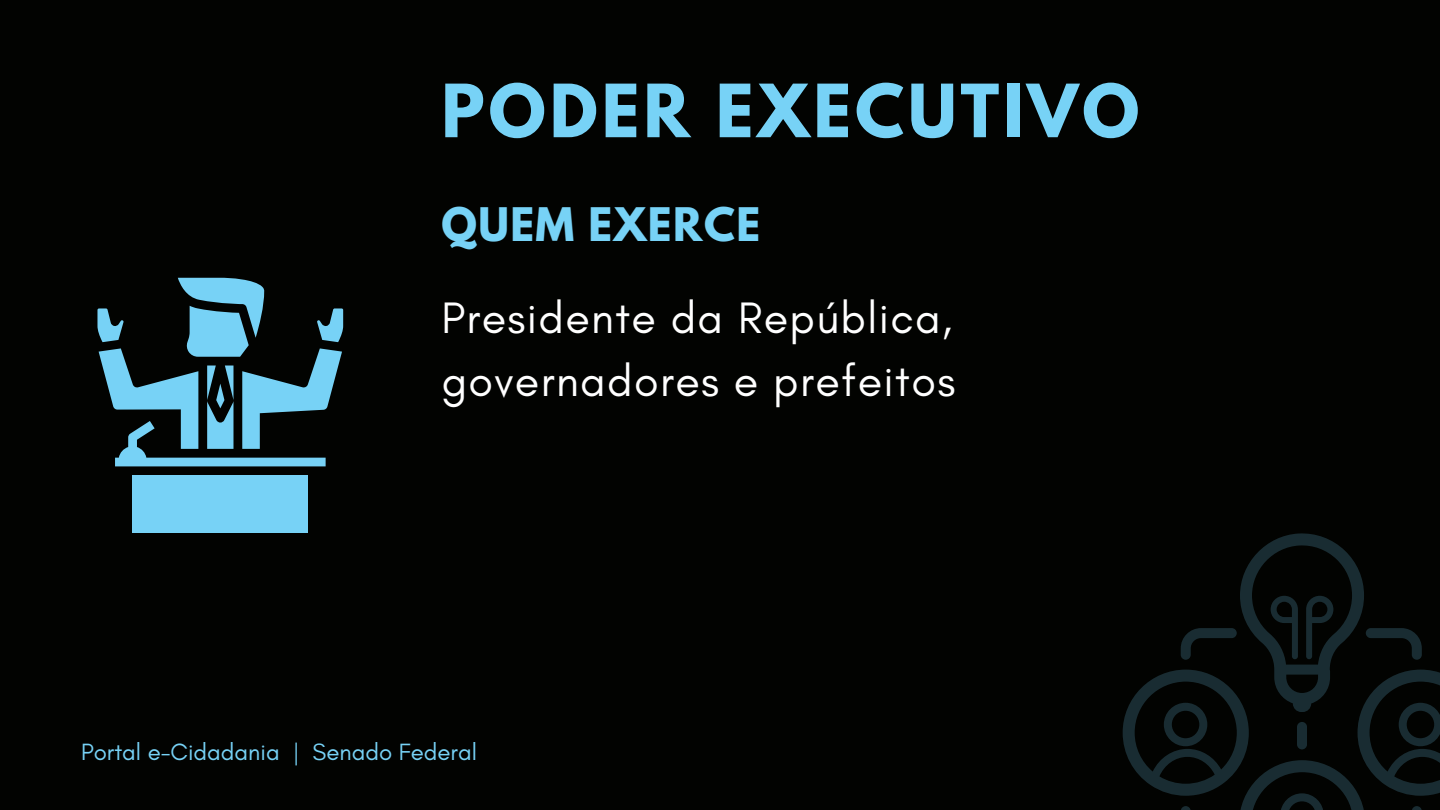
<style>
.page{position:relative;width:1440px;height:810px;background:#020301}
.page>*{position:absolute;margin:0;border:0;box-sizing:border-box;transform-origin:0 0}
.t1{font:700 65px "League Spartan";letter-spacing:.06em;color:#77d2f6}
.t2{font:44.9px/62.2px "Glacial Indifference";letter-spacing:.03em;color:#fff}
.t3{font:700 41px "League Spartan";letter-spacing:.035em;color:#77d2f6}
.t4{font:24px "Glacial Indifference";color:#77d2f6}
</style>
<div class="page">
<div style="left:133px;top:475px;width:175px;height:57px;background:#77d2f6"></div>
<svg style="left:97px;top:278px;width:246px;height:188px"></svg>
<svg style="left:1123px;top:533px;width:317px;height:277px"></svg>
<h3 class="t1" style="left:441px;top:79px;width:699px">PODER EXECUTIVO</h3>
<h2 class="t3" style="left:441px;top:204px;width:320px">QUEM EXERCE</h2>
<h1 class="t2" style="left:441px;top:287px;width:516px">Presidente da República, governadores e prefeitos</h1>
<p class="t4" style="left:81px;top:738px;width:397px">Portal e-Cidadania | Senado Federal</p>
</div>
